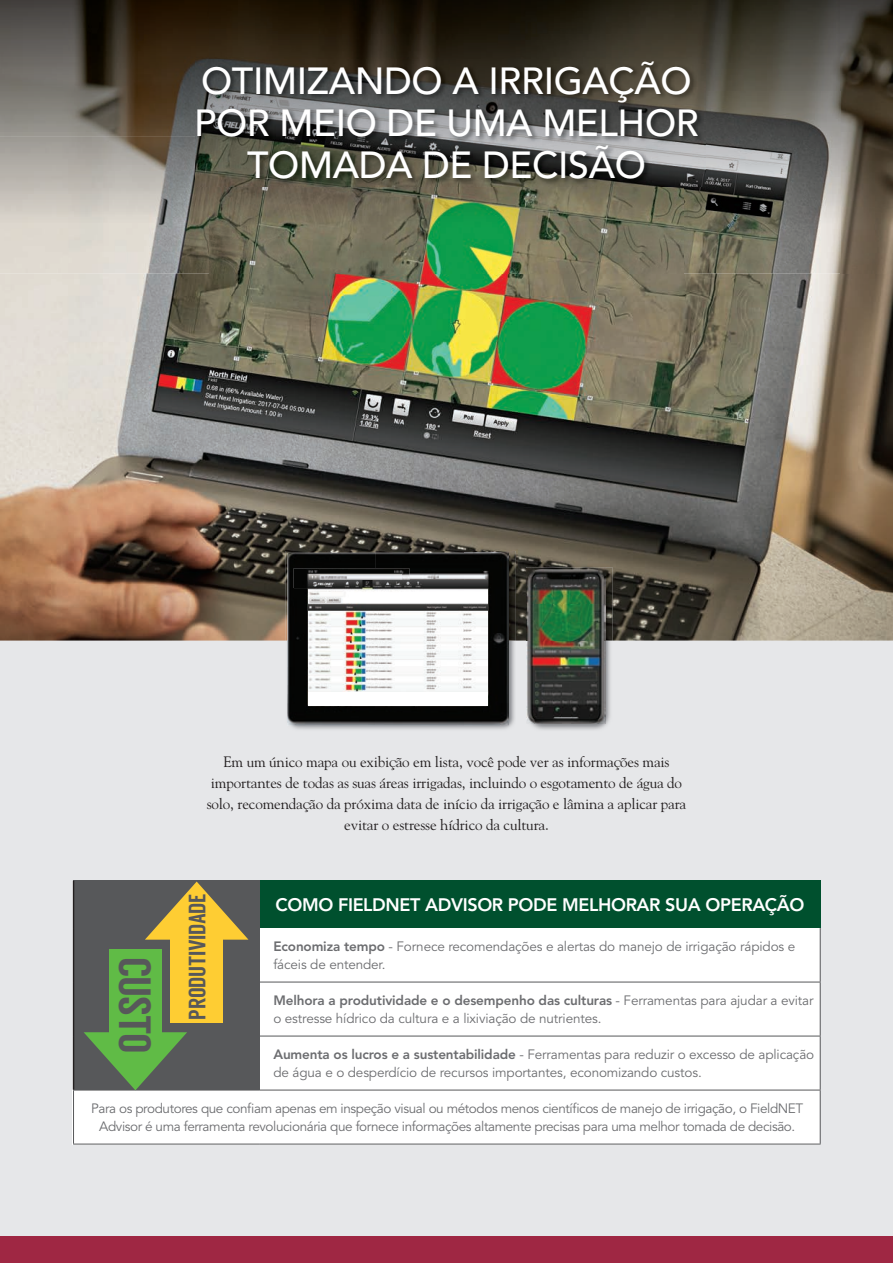
<style>
.page{position:relative;width:893px;height:1263px;background:#fff}
.page>*{position:absolute;margin:0;border:0;box-sizing:border-box;transform-origin:0 0}
.t1{font:45.15px "Langdon";letter-spacing:-.02em;color:#57585a}
.t2{font:500 37.5px/42px "Avenir LT Std";letter-spacing:-.01em;color:#fff;text-align:center}
.t3{font:23.7px "Langdon";letter-spacing:-.01em;color:#57585a}
.t4{font:800 18px "Avenir LT Std";letter-spacing:-.02em;color:#fff}
.t5{font:15px/21px "Goudy Std";letter-spacing:-.01em;color:#231f20;text-align:center}
.t6{font:13.5px/18px "Avenir LT Std";letter-spacing:-.01em;color:#6c6d70}
.t7{font:13.5px/18px "Avenir LT Std";letter-spacing:-.03em;color:#6c6d70;text-align:center}
.s1{font-weight:800}
</style>
<div class="page">
<div style="left:0;top:1236px;width:893px;height:27px;background:#9f2743"></div>
<div style="left:0;top:480px;width:893px;height:756px;background:#e6e7e9"></div>
<img style="left:0;top:273px;width:893px;height:367px">
<img style="left:0;top:0;width:210px;height:273px">
<img style="left:210px;top:0;width:315px;height:59px">
<img style="left:525px;top:0;width:315px;height:91px">
<img style="left:840px;top:0;width:53px;height:273px">
<img style="left:683px;top:91px;width:158px;height:182px">
<img style="left:210px;top:186px;width:473px;height:87px">
<div style="left:73px;top:881px;width:747px;height:263px;background:#fff"></div>
<div style="left:74px;top:881px;width:186px;height:209px;background:#57585a"></div>
<div style="left:260px;top:881px;width:560px;height:47px;background:#00502e"></div>
<hr style="left:820px;top:1090px;width:1px;height:54px;background:#57585a">
<hr style="left:73px;top:881px;width:1px;height:47px;background:#231f20">
<hr style="left:73px;top:928px;width:1px;height:54px;background:#231f20">
<hr style="left:73px;top:982px;width:1px;height:54px;background:#231f20">
<hr style="left:73px;top:1036px;width:1px;height:54px;background:#231f20">
<hr style="left:820px;top:928px;width:1px;height:54px;background:#57585a">
<hr style="left:260px;top:982px;width:561px;height:1px;background:#57585a">
<hr style="left:820px;top:982px;width:1px;height:54px;background:#57585a">
<hr style="left:260px;top:1036px;width:561px;height:1px;background:#57585a">
<hr style="left:820px;top:1036px;width:1px;height:54px;background:#57585a">
<hr style="left:73px;top:1090px;width:187px;height:1px;background:#57585a">
<hr style="left:73px;top:1090px;width:1px;height:54px;background:#57585a">
<hr style="left:260px;top:1090px;width:561px;height:1px;background:#57585a">
<hr style="left:73px;top:1144px;width:187px;height:1px;background:#57585a">
<hr style="left:260px;top:1144px;width:561px;height:1px;background:#57585a">
<svg style="left:145px;top:881px;width:103px;height:59px"></svg>
<div style="left:171px;top:939px;width:52px;height:84px;background:#fecd33"></div>
<svg style="left:84px;top:1032px;width:103px;height:58px"></svg>
<div style="left:109px;top:949px;width:52px;height:83px;background:#60bb46"></div>
<img style="left:196px;top:59px;width:509px;height:127px">
<img style="left:286px;top:551px;width:230px;height:179px">
<img style="left:288px;top:553px;width:220px;height:173px">
<img style="left:294px;top:568px;width:115px;height:20px">
<img style="left:295px;top:570px;width:106px;height:10px">
<div style="left:308px;top:675px;width:180px;height:30px;background:#fff"></div>
<img style="left:308px;top:580px;width:180px;height:111px">
<img style="left:526px;top:567px;width:86px;height:163px">
<img style="left:527px;top:568px;width:78px;height:156px">
<h2 class="t2" style="left:194px;top:60px;width:506px">OTIMIZANDO A IRRIGAÇÃO<br>POR MEIO DE UMA MELHOR<br>TOMADA DE DECISÃO</h2>
<p class="t5" style="left:207px;top:751px;width:481px">Em um único mapa ou exibição em lista, você pode ver as informações mais importantes de todas as suas áreas irrigadas, incluindo o esgotamento de água do solo, recomendação da próxima data de início da irrigação e lâmina a aplicar para evitar o estresse hídrico da cultura.</p>
<h3 class="t3" style="left:184px;top:1019px;width:128px;rotate:-90deg">PRODUTIVIDADE</h3>
<h3 class="t4" style="left:276px;top:894px;width:531px">COMO FIELDNET ADVISOR PODE MELHORAR SUA OPERAÇÃO</h3>
<p class="t6" style="left:273px;top:938px;width:523px"><span class="s1">Economiza tempo</span> ‑ Fornece recomendações e alertas do manejo de irrigação rápidos e fáceis de entender.</p>
<p class="t6" style="left:273px;top:992px;width:542px"><span class="s1">Melhora a produtividade e o desempenho das culturas</span> ‑ Ferramentas para ajudar a evitar o estresse hídrico da cultura e a lixiviação de nutrientes.</p>
<p class="t6" style="left:273px;top:1046px;width:542px"><span class="s1">Aumenta os lucros e a sustentabilidade</span> ‑ Ferramentas para reduzir o excesso de aplicação de água e o desperdício de recursos importantes, economizando custos.</p>
<p class="t7" style="left:91px;top:1100px;width:714px">Para os produtores que confiam apenas em inspeção visual ou métodos menos científicos de manejo de irrigação, o FieldNET<br>Advisor é uma ferramenta revolucionária que fornece informações altamente precisas para uma melhor tomada de decisão.</p>
<h1 class="t1" style="left:161px;top:956px;width:99px;rotate:90deg">CUSTO</h1>
</div>
